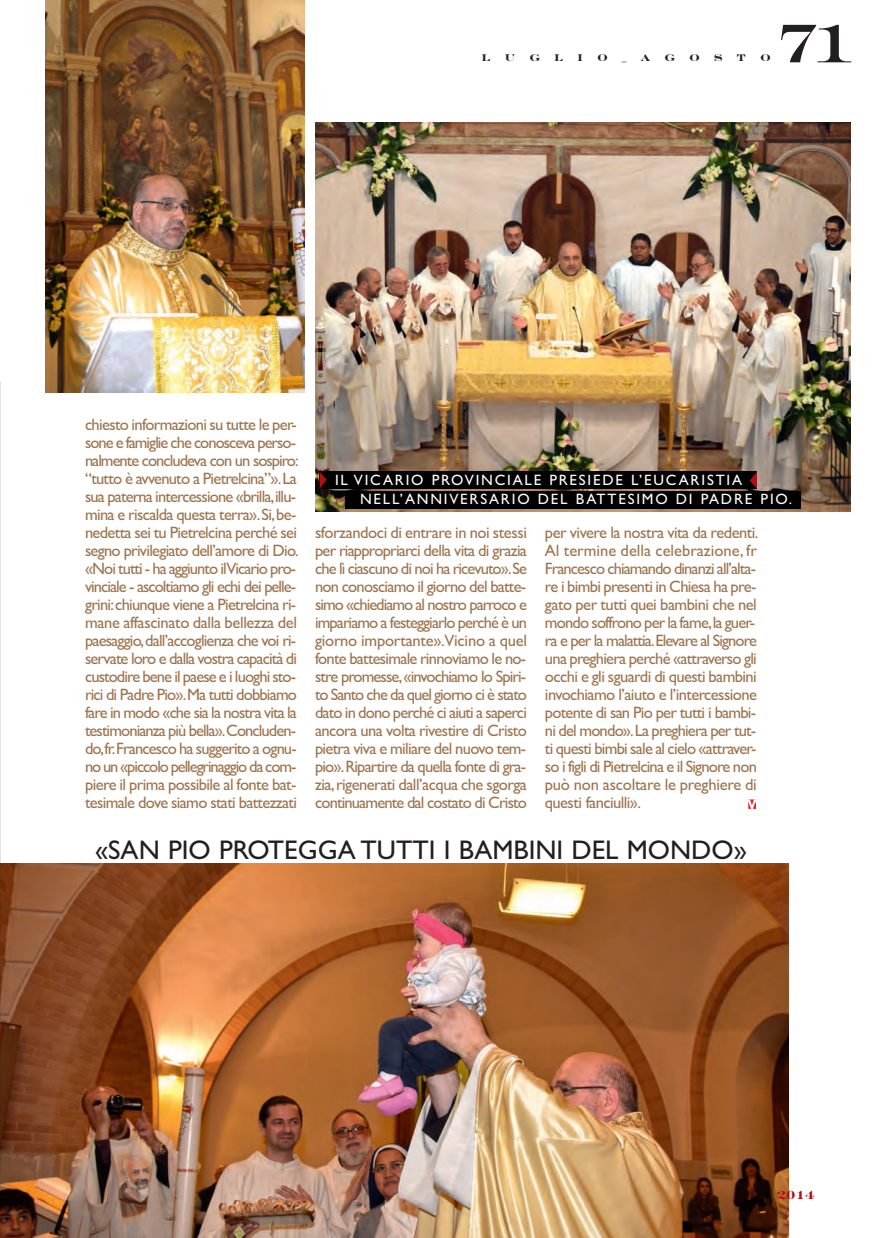
<style>
.page{position:relative;width:876px;height:1238px;background:#fff}
.page>*{position:absolute;margin:0;border:0;box-sizing:border-box;transform-origin:0 0}
.t1{font:54.9px "Engravers";color:#231f20;scale:1.18 1}
.t2{font:27px "Gill Sans";color:#231f20}
.t3{font:16.5px/18px "Gill Sans";letter-spacing:-.05em;color:#9f734b}
.t4{font:15px "Gill Sans";letter-spacing:.12em;color:#fff}
.t5{font:700 12px "Engravers";color:#b00d15}
.t6{font:700 9.75px "Engravers";color:#231f20}
</style>
<div class="page">
<img style="left:0;top:863px;width:789px;height:374px">
<svg style="left:0;top:381px;width:1px;height:790px"></svg>
<svg style="left:748px;top:799px;width:8px;height:9px"></svg>
<img style="left:315px;top:123px;width:536px;height:388px">
<div style="left:345px;top:491px;width:456px;height:17px;background:#000"></div>
<div style="left:320px;top:471px;width:437px;height:17px;background:#000"></div>
<svg style="left:320px;top:472px;width:7px;height:16px"></svg>
<svg style="left:750px;top:471px;width:7px;height:17px"></svg>
<img style="left:45px;top:0;width:260px;height:392px">
<p class="t6" style="left:481px;top:52px;width:10px">L</p>
<p class="t6" style="left:504px;top:52px;width:12px">U</p>
<p class="t6" style="left:529px;top:52px;width:12px">G</p>
<p class="t6" style="left:554px;top:52px;width:10px">L</p>
<p class="t6" style="left:577px;top:52px;width:7px">I</p>
<p class="t6" style="left:597px;top:52px;width:12px">O</p>
<p class="t6" style="left:622px;top:52px;width:6px">_</p>
<p class="t6" style="left:641px;top:52px;width:11px">A</p>
<p class="t6" style="left:664px;top:52px;width:12px">G</p>
<p class="t6" style="left:689px;top:52px;width:12px">O</p>
<p class="t6" style="left:714px;top:52px;width:10px">S</p>
<p class="t6" style="left:736px;top:52px;width:11px">T</p>
<p class="t6" style="left:760px;top:52px;width:12px">O</p>
<h1 class="t1" style="left:775px;top:11px;width:69px">71</h1>
<p class="t3" style="left:85px;top:415px;width:215px">chiesto informazioni su tutte le per&shy;sone e famiglie che conosceva perso&shy;nalmente concludeva con un sospiro: “tutto è avvenuto a Pietrelcina”». La sua paterna intercessione «brilla,illu&shy;mina e riscalda questa terra». Si, be&shy;nedetta sei tu Pietrelcina perché sei segno privilegiato dell’amore di Dio. «Noi tutti - ha aggiunto il Vicario pro&shy;vinciale - ascoltiamo gli echi dei pelle&shy;grini: chiunque viene a Pietrelcina ri&shy;mane affascinato dalla bellezza del paesaggio, dall’accoglienza che voi ri&shy;servate loro e dalla vostra capacità di custodire bene il paese e i luoghi sto&shy;rici di Padre Pio».Ma tutti dobbiamo fare in modo «che sia la nostra vita la testimonianza più bella».Concluden&shy;do,fr.Francesco ha suggerito a ognu&shy;no un «piccolo pellegrinaggio da com&shy;piere il prima possibile al fonte bat&shy;tesimale dove siamo stati battezzati</p>
<p class="t4" style="left:335px;top:471px;width:408px">IL VICARIO PROVINCIALE PRESIEDE L’EUCARISTIA</p>
<p class="t4" style="left:360px;top:490px;width:433px">NELL’ANNIVERSARIO DEL BATTESIMO DI PADRE PIO.</p>
<p class="t3" style="left:315px;top:523px;width:213px;text-align:justify">sforzandoci di entrare in noi stessi per riappropriarci della vita di grazia che lì ciascuno di noi ha ricevuto».Se non conosciamo il giorno del batte&shy;simo «chiediamo al nostro parroco e impariamo a festeggiarlo perché è un giorno importante».Vicino a quel fonte battesimale rinnoviamo le no&shy;stre promesse, «invochiamo lo Spiri&shy;to Santo che da quel giorno ci è stato dato in dono perché ci aiuti a saperci ancora una volta rivestire di Cristo pietra viva e miliare del nuovo tem&shy;pio».Ripartire da quella fonte di gra&shy;zia, rigenerati dall’acqua che sgorga continuamente dal costato di Cristo</p>
<p class="t3" style="left:545px;top:523px;width:215px">per vivere la nostra vita da redenti.<br>Al termine della celebrazione, fr Francesco chiamando dinanzi all’alta&shy;re i bimbi presenti in Chiesa ha pre&shy;gato per tutti quei bambini che nel mondo soffrono per la fame,la guer&shy;ra e per la malattia.Elevare al Signore una preghiera perché «attraverso gli occhi e gli sguardi di questi bambini invochiamo l’aiuto e l’intercessione potente di san Pio per tutti i bambi&shy;ni del mondo».La preghiera per tut&shy;ti questi bimbi sale al cielo «attraver&shy;so i figli di Pietrelcina e il Signore non può non ascoltare le preghiere di questi fanciulli».</p>
<h2 class="t2" style="left:95px;top:834px;width:653px">«SAN PIO PROTEGGA TUTTI I BAMBINI DEL MONDO»</h2>
<p class="t5" style="left:777px;top:1188px;width:39px">2014</p>
</div>
